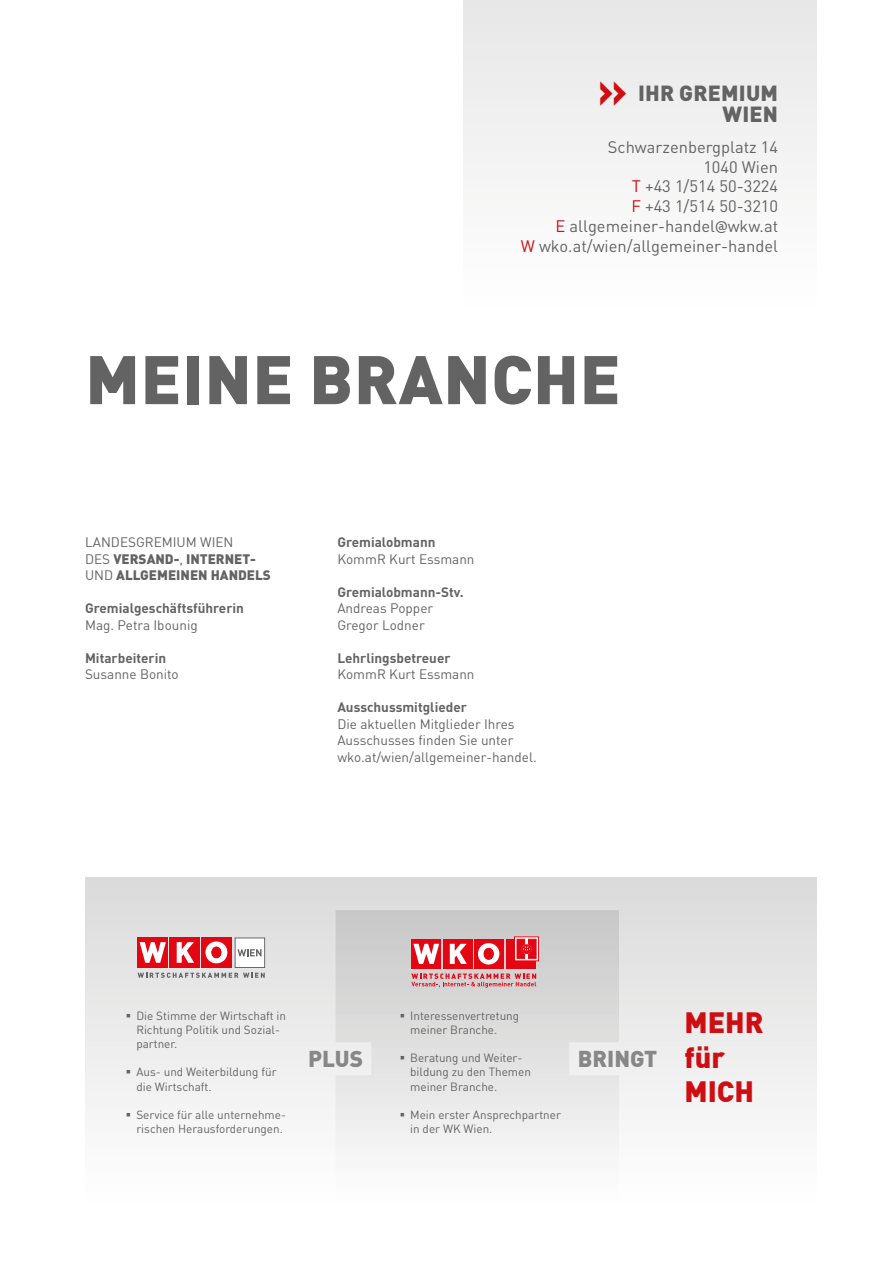
<style>
.page{position:relative;width:893px;height:1263px;background:#fff}
.page>*{position:absolute;margin:0;border:0;box-sizing:border-box;transform-origin:0 0}
.t1{font:900 67.5px "DIN Pro";letter-spacing:.01em;color:#646363}
.t2{font:700 48.9px "DIN Pro";color:#ce0e12}
.t3{font:900 28.8px/34.5px "DIN";color:#ce0e12}
.t4{font:900 22.5px "DIN";color:#878787}
.t5{font:900 21.6px "DIN Pro";letter-spacing:.01em;color:#646363}
.t6{font:16.5px/19.8px "DIN Pro";color:#646363;text-align:right}
.t7{font:13.5px/16.5px "DIN";color:#646363}
.t8{font:700 13.5px "DIN";color:#646363}
.t9{font:900 13.5px/16.5px "DIN";color:#646363}
.t10{font:11.7px/14.1px "DIN";color:#646363}
.s1{color:#ce0e12}
.s2{font-family:"Trebuchet MS"}
.s3{font-weight:400}
</style>
<div class="page">
<div style="left:463px;top:0;width:353px;height:316px;background:#f3f3f3"></div>
<div style="left:85px;top:877px;width:731px;height:330px;background:linear-gradient(to bottom,#dadada,#fff)"></div>
<svg style="left:336px;top:910px;width:283px;height:297px"></svg>
<svg style="left:138px;top:937px;width:127px;height:41px"></svg>
<div style="left:474px;top:939px;width:30px;height:30px;background:#e30613"></div>
<div style="left:443px;top:939px;width:29px;height:30px;background:#e30613"></div>
<svg style="left:450px;top:944px;width:17px;height:20px"></svg>
<div style="left:411px;top:939px;width:30px;height:30px;background:#e30613"></div>
<svg style="left:413px;top:944px;width:26px;height:20px"></svg>
<svg style="left:478px;top:943px;width:21px;height:21px"></svg>
<div style="left:484px;top:948px;width:9px;height:11px;background:#e30613;border-radius:50%"></div>
<div style="left:484px;top:948px;width:10px;height:11px;border:1px solid #e30613;border-radius:50%"></div>
<div style="left:506px;top:939px;width:30px;height:30px;background:#e30613"></div>
<svg style="left:516px;top:938px;width:21px;height:21px"></svg>
<div style="left:514px;top:936px;width:25px;height:25px;border:1px solid #e30613"></div>
<div style="left:517px;top:939px;width:8px;height:19px;background:#e30613;border:1px solid #e30613"></div>
<div style="left:528px;top:939px;width:8px;height:19px;background:#e30613;border:1px solid #e30613"></div>
<div style="left:522px;top:944px;width:9px;height:10px;border:1px solid #fff;border-radius:50%"></div>
<svg style="left:522px;top:945px;width:9px;height:8px"></svg>
<svg style="left:411px;top:973px;width:125px;height:15px;background:#d79b9e"></svg>
<svg style="left:127px;top:1014px;width:3px;height:4px"></svg>
<svg style="left:127px;top:1070px;width:3px;height:4px"></svg>
<svg style="left:127px;top:1112px;width:3px;height:4px"></svg>
<svg style="left:401px;top:1014px;width:3px;height:4px"></svg>
<svg style="left:401px;top:1056px;width:3px;height:4px"></svg>
<svg style="left:401px;top:1112px;width:3px;height:4px"></svg>
<h2 class="t2" style="left:597px;top:60px;width:32px">»</h2>
<h3 class="t5" style="left:638px;top:78px;width:142px">IHR GREMIUM</h3>
<h3 class="t5" style="left:722px;top:99px;width:57px">WIEN</h3>
<h3 class="t6" style="left:521px;top:136px;width:259px">Schwarzenbergplatz 14<br>1040 Wien<br><span class="s1">T</span> +43 1/514 50-3224<br><span class="s1">F</span> +43 1/514 50-3210<br><span class="s1">E</span> allgemeiner-handel<span class="s2">@</span>wkw.at<br><span class="s1">W</span> wko.at/wien/allgemeiner-handel</h3>
<h1 class="t1" style="left:85px;top:334px;width:537px">MEINE BRANCHE</h1>
<p class="t9" style="left:85px;top:533px;width:187px"><span class="s3">LANDESGREMIUM WIEN<br>DES</span> VERSAND-<span class="s3">,</span> INTERNET-<br><span class="s3">UND</span> ALLGEMEINEN HANDELS</p>
<p class="t8" style="left:85px;top:599px;width:160px">Gremialgeschäftsführerin</p>
<p class="t7" style="left:85px;top:616px;width:114px">Mag. Petra Ibounig</p>
<p class="t8" style="left:85px;top:649px;width:83px">Mitarbeiterin</p>
<p class="t7" style="left:85px;top:666px;width:95px">Susanne Bonito</p>
<p class="t8" style="left:337px;top:533px;width:100px">Gremialobmann</p>
<p class="t7" style="left:337px;top:550px;width:139px">KommR Kurt Essmann</p>
<p class="t8" style="left:337px;top:583px;width:128px">Gremialobmann-Stv.</p>
<p class="t7" style="left:337px;top:600px;width:97px">Andreas Popper<br>Gregor Lodner</p>
<p class="t8" style="left:337px;top:649px;width:115px">Lehrlingsbetreuer</p>
<p class="t7" style="left:337px;top:666px;width:139px">KommR Kurt Essmann</p>
<p class="t8" style="left:337px;top:698px;width:131px">Ausschussmitglieder</p>
<p class="t7" style="left:337px;top:715px;width:201px">Die aktuellen Mitglieder Ihres<br>Ausschusses finden Sie unter wko.at/wien/allgemeiner-handel.</p>
<p class="t10" style="left:136px;top:1009px;width:151px">Die Stimme der Wirtschaft in<br>Richtung Politik und Sozial&shy;partner.</p>
<p class="t10" style="left:136px;top:1065px;width:142px">Aus- und Weiterbildung für die Wirtschaft.</p>
<p class="t10" style="left:136px;top:1107px;width:151px">Service für alle unternehme&shy;rischen Herausforderungen.</p>
<p class="t10" style="left:410px;top:1009px;width:111px">Interessenvertretung meiner Branche.</p>
<p class="t10" style="left:410px;top:1051px;width:122px">Beratung und Weiter&shy;bildung zu den Themen meiner Branche.</p>
<p class="t10" style="left:410px;top:1107px;width:152px">Mein erster Ansprechpartner in der WK Wien.</p>
<h3 class="t4" style="left:308px;top:1043px;width:56px">PLUS</h3>
<h3 class="t4" style="left:578px;top:1043px;width:81px">BRINGT</h3>
<h3 class="t3" style="left:684px;top:1004px;width:81px">MEHR für<br>MICH</h3>
</div>
